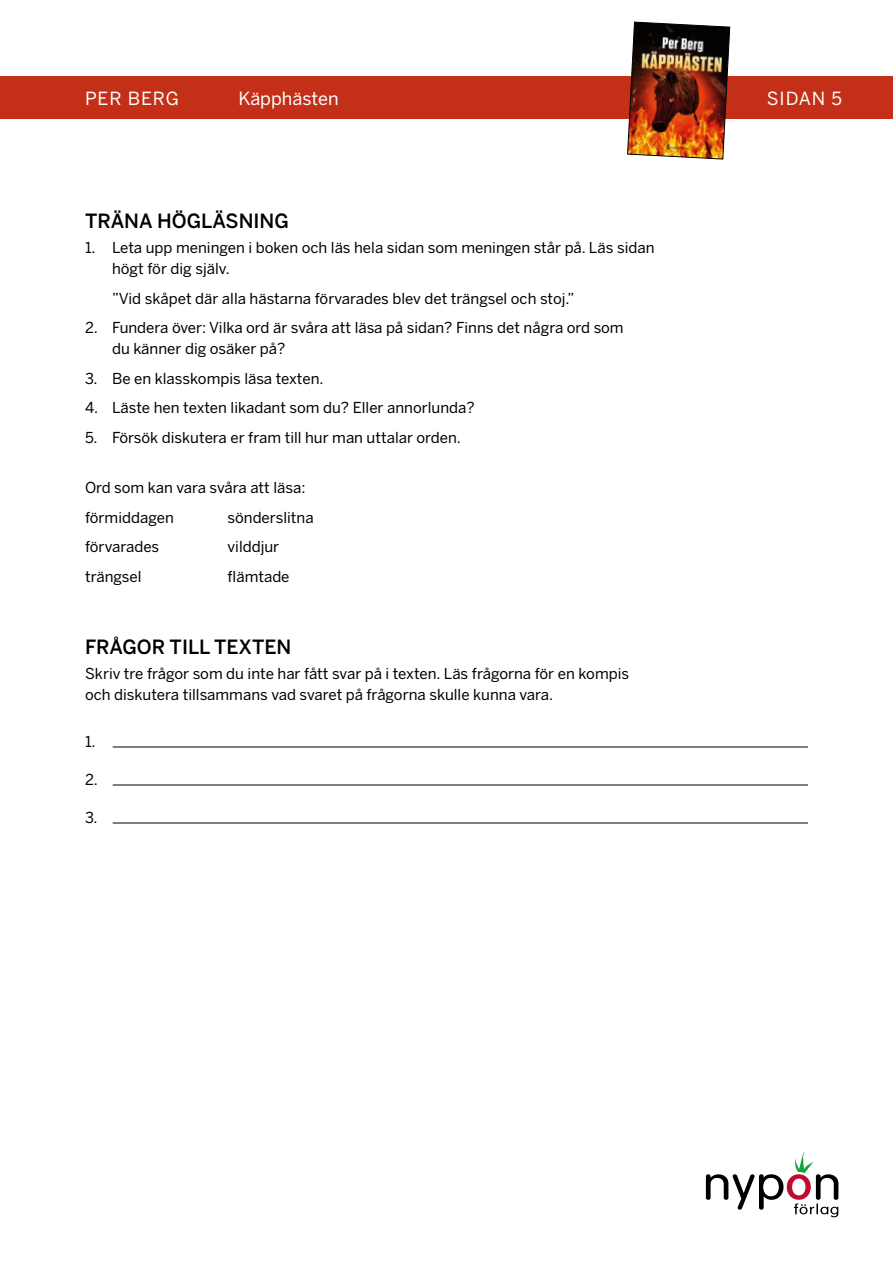
<style>
.page{position:relative;width:893px;height:1263px;background:#fff}
.page>*{position:absolute;margin:0;border:0;box-sizing:border-box;transform-origin:0 0}
.t1{font:500 19.5px "Benton Sans";color:#000}
.t2{font:18px "Benton Sans";letter-spacing:.005em;color:#fff}
.t3{font:15px/21px "Benton Sans";color:#000}
</style>
<div class="page">
<svg style="left:706px;top:1152px;width:132px;height:65px"></svg>
<div style="left:0;top:77px;width:893px;height:42px;background:#c42f17"></div>
<img style="left:627px;top:21px;width:103px;height:139px">
<hr style="left:113px;top:747px;width:695px;height:1px;background:#000">
<hr style="left:113px;top:785px;width:695px;height:1px;background:#000">
<hr style="left:113px;top:823px;width:695px;height:1px;background:#000">
<p class="t2" style="left:85px;top:87px;width:95px">PER BERG</p>
<p class="t2" style="left:238px;top:87px;width:102px">Käpphästen</p>
<p class="t2" style="left:767px;top:87px;width:77px">SIDAN 5</p>
<h1 class="t1" style="left:85px;top:209px;width:206px">TRÄNA HÖGLÄSNING</h1>
<p class="t3" style="left:112px;top:237px;width:544px;text-indent:-27px">1. Leta upp meningen i boken och läs hela sidan som meningen står på. Läs sidan högt för dig själv.</p>
<p class="t3" style="left:112px;top:288px;width:464px">”Vid skåpet där alla hästarna förvarades blev det trängsel och stoj.”</p>
<p class="t3" style="left:112px;top:317px;width:513px;text-indent:-27px">2. Fundera över: Vilka ord är svåra att läsa på sidan? Finns det några ord som du känner dig osäker på?</p>
<p class="t3" style="left:85px;top:368px;width:240px">3. Be en klasskompis läsa texten.</p>
<p class="t3" style="left:85px;top:397px;width:391px">4. Läste hen texten likadant som du? Eller annorlunda?</p>
<p class="t3" style="left:85px;top:427px;width:377px">5. Försök diskutera er fram till hur man uttalar orden.</p>
<p class="t3" style="left:85px;top:473px;width:222px;line-height:29.5px">Ord som kan vara svåra att läsa: förmiddagen</p>
<p class="t3" style="left:228px;top:507px;width:88px">sönderslitna</p>
<p class="t3" style="left:85px;top:536px;width:76px">förvarades</p>
<p class="t3" style="left:228px;top:536px;width:53px">vilddjur</p>
<p class="t3" style="left:85px;top:566px;width:58px">trängsel</p>
<p class="t3" style="left:228px;top:566px;width:64px">flämtade</p>
<h1 class="t1" style="left:85px;top:635px;width:208px">FRÅGOR TILL TEXTEN</h1>
<p class="t3" style="left:85px;top:663px;width:546px">Skriv tre frågor som du inte har fått svar på i texten. Läs frågorna för en kompis och diskutera tillsammans vad svaret på frågorna skulle kunna vara.</p>
<p class="t3" style="left:85px;top:731px;width:12px">1.</p>
<p class="t3" style="left:85px;top:769px;width:14px">2.</p>
<p class="t3" style="left:85px;top:807px;width:14px">3.</p>
</div>
